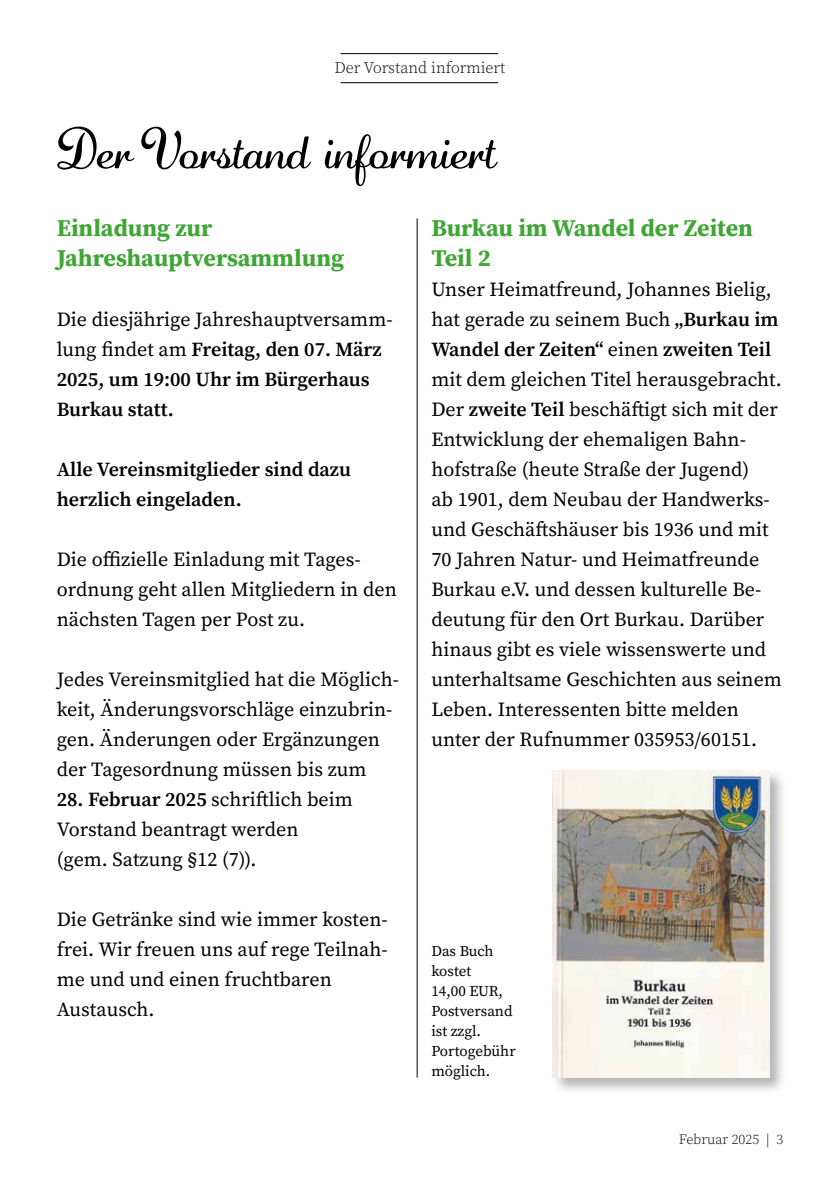
<style>
.page{position:relative;width:840px;height:1191px;background:#fff}
.page>*{position:absolute;margin:0;border:0;box-sizing:border-box;transform-origin:0 0}
.t1{font:54px "Adage Script JF";color:#000}
.t2{font:700 24px/30px "Source Serif Pro";color:#3fa535}
.t3{font:20px/30px "Source Serif Pro";color:#000}
.t4{font:600 20px/30px "Source Serif Pro";color:#000}
.t5{font:300 16px "Source Serif Pro";color:#000}
.t6{font:15px/20px "Source Serif Pro";color:#000}
.t7{font:300 14px "Source Serif Pro";color:#000}
.s1{font-weight:400}
.s2{font-weight:600}
</style>
<div class="page">
<hr style="left:340px;top:82px;width:158px;height:1px;background:#000">
<hr style="left:340px;top:53px;width:158px;height:1px;background:#000">
<hr style="left:416px;top:218px;width:1px;height:859px;background:#000">
<div style="left:550px;top:768px;width:236px;height:327px;background:#000;opacity:.3"></div>
<img style="left:552px;top:770px;width:216px;height:307px">
<p class="t5" style="left:334px;top:58px;width:172px">Der Vorstand informiert</p>
<h1 class="t1" style="left:57px;top:114px;width:440px">Der Vorstand informiert</h1>
<p class="t2" style="left:57px;top:213px;width:289px">Einladung zur<br>Jahreshauptversammlung</p>
<p class="t4" style="left:57px;top:304px;width:337px"><span class="s1">Die diesjährige Jahreshauptversamm&shy;lung findet am</span> Freitag, den 07. März<br>2025, um 19:00 Uhr im Bürgerhaus<br>Burkau statt.</p>
<p class="t4" style="left:57px;top:454px;width:295px">Alle Vereinsmitglieder sind dazu herzlich eingeladen.</p>
<p class="t3" style="left:57px;top:544px;width:341px">Die offizielle Einladung mit Tages&shy;ordnung geht allen Mitgliedern in den nächsten Tagen per Post zu.</p>
<p class="t3" style="left:57px;top:664px;width:343px">Jedes Vereinsmitglied hat die Möglich&shy;keit, Änderungsvorschläge einzubrin&shy;gen. Änderungen oder Ergänzungen der Tagesordnung müssen bis zum</p>
<p class="t3" style="left:57px;top:784px;width:297px"><span class="s2">28. Februar 2025</span> schriftlich beim<br>Vorstand beantragt werden (gem. Satzung §12 (7)).</p>
<p class="t3" style="left:57px;top:904px;width:332px">Die Getränke sind wie immer kosten&shy;frei. Wir freuen uns auf rege Teilnah&shy;me und und einen fruchtbaren<br>Austausch.</p>
<p class="t2" style="left:431px;top:213px;width:323px">Burkau im Wandel der Zeiten<br>Teil 2</p>
<p class="t3" style="left:431px;top:274px;width:352px">Unser Heimatfreund, Johannes Bielig, hat gerade zu seinem Buch <span class="s2">„Burkau im Wandel der Zeiten“</span> einen <span class="s2">zweiten Teil </span>mit dem gleichen Titel herausgebracht.<br>Der <span class="s2">zweite Teil</span> beschäftigt sich mit der Entwicklung der ehemaligen Bahn&shy;hofstraße (heute Straße der Jugend)<br>ab 1901, dem Neubau der Handwerks&shy;und Geschäftshäuser bis 1936 und mit 70 Jahren Natur- und Heimatfreunde Burkau e.V. und dessen kulturelle Be&shy;deutung für den Ort Burkau. Darüber hinaus gibt es viele wissenswerte und unterhaltsame Geschichten aus seinem Leben. Interessenten bitte melden unter der Rufnummer 035953/60151.</p>
<p class="t6" style="left:431px;top:941px;width:86px">Das Buch kostet<br>14,00 EUR,<br>Postversand ist zzgl.<br>Portogebühr möglich.</p>
<p class="t7" style="left:678px;top:1130px;width:106px">Februar 2025 | 3</p>
</div>
